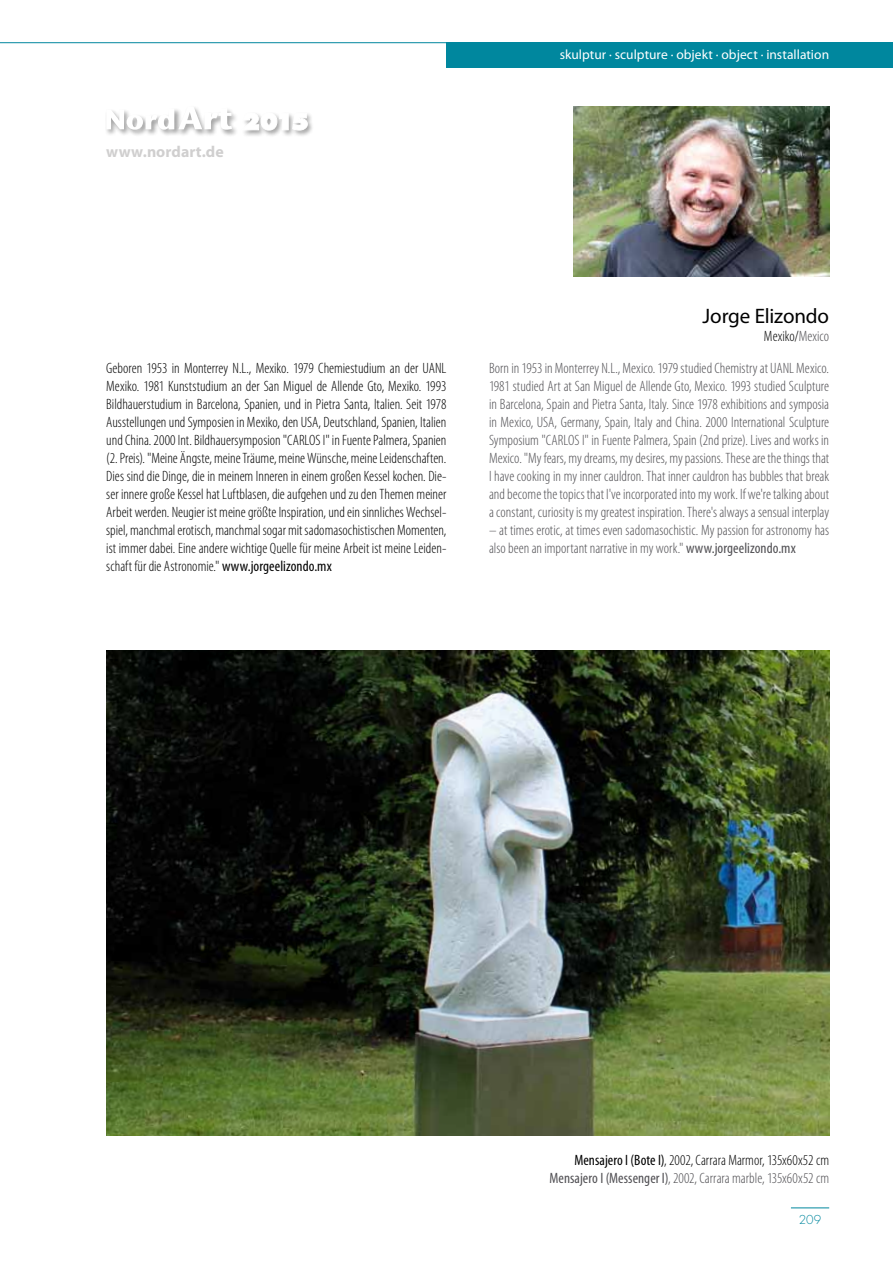
<style>
.page{position:relative;width:893px;height:1263px;background:#fff}
.page>*{position:absolute;margin:0;border:0;box-sizing:border-box;transform-origin:0 0}
.t1{font:21px "Myriad Pro";letter-spacing:-.005em;color:#000}
.t2{font:700 15.9px "Myriad Pro";letter-spacing:.005em;color:#d0cfcf}
.t3{font:300 condensed 15px/18px "Myriad Pro";color:#000;text-align:right}
.t4{font:300 condensed 15px/18px "Myriad Pro";color:#504f53;text-align:justify}
.t5{font:13.5px "Myriad Pro";color:#fff}
.t6{font:300 12px "Futura Std";color:#00879e}
.s1{color:#504f53}
.s2{font-weight:400}
.s3{font-weight:400;color:#504f53}
</style>
<div class="page">
<div style="left:446px;top:43px;width:447px;height:25px;background:#00879e"></div>
<hr style="left:0;top:42px;width:446px;height:1px;background:#00879e">
<hr style="left:791px;top:1207px;width:38px;height:1px;background:#00879e">
<div style="left:241px;top:111px;width:74px;height:27px;background:#000;opacity:.75"></div>
<svg style="left:242px;top:113px;width:65px;height:17px"></svg>
<div style="left:105px;top:107px;width:77px;height:30px;background:#000;opacity:.75"></div>
<div style="left:177px;top:105px;width:62px;height:32px;background:#000;opacity:.75"></div>
<svg style="left:106px;top:106px;width:126px;height:24px"></svg>
<img style="left:574px;top:106px;width:255px;height:170px">
<img style="left:106px;top:651px;width:723px;height:485px">
<p class="t2" style="left:106px;top:142px;width:119px">www.nordart.de</p>
<p class="t5" style="left:560px;top:46px;width:271px">skulptur · sculpture · objekt · object · installation</p>
<h1 class="t1" style="left:703px;top:303px;width:128px">Jorge Elizondo</h1>
<p class="t3" style="left:764px;top:327px;width:67px">Mexiko/<span class="s1">Mexico</span></p>
<p class="t3" style="left:106px;top:359px;width:342px;text-align:justify">Geboren 1953 in Monterrey N.L., Mexiko. 1979 Chemiestudium an der UANL Mexiko. 1981 Kunststudium an der San Miguel de Allende Gto, Mexiko. 1993<br>Bildhauerstudium in Barcelona, Spanien, und in Pietra Santa, Italien. Seit 1978<br>Ausstellungen und Symposien in Mexiko, den USA, Deutschland, Spanien, Italien und China. 2000 Int. Bildhauersymposion "CARLOS I" in Fuente Palmera, Spanien (2. Preis). "Meine Ängste, meine Träume, meine Wünsche, meine Leidenschaften.<br>Dies sind die Dinge, die in meinem Inneren in einem großen Kessel kochen. Die&shy;ser innere große Kessel hat Luftblasen, die aufgehen und zu den Themen meiner Arbeit werden. Neugier ist meine größte Inspiration, und ein sinnliches Wechsel&shy;spiel, manchmal erotisch, manchmal sogar mit sadomasochistischen Momenten, ist immer dabei. Eine andere wichtige Quelle für meine Arbeit ist meine Leiden&shy;schaft für die Astronomie." <span class="s2">www.jorgeelizondo.mx</span></p>
<p class="t4" style="left:489px;top:359px;width:342px">Born in 1953 in Monterrey N.L., Mexico. 1979 studied Chemistry at UANL Mexico.<br>1981 studied Art at San Miguel de Allende Gto, Mexico. 1993 studied Sculpture in Barcelona, Spain and Pietra Santa, Italy. Since 1978 exhibitions and symposia in Mexico, USA, Germany, Spain, Italy and China. 2000 International Sculpture Symposium "CARLOS I" in Fuente Palmera, Spain (2nd prize). Lives and works in Mexico. "My fears, my dreams, my desires, my passions. These are the things that I have cooking in my inner cauldron. That inner cauldron has bubbles that break and become the topics that I've incorporated into my work. If we're talking about a constant, curiosity is my greatest inspiration. There's always a sensual interplay</p>
<p class="t4" style="left:489px;top:521px;width:342px">– at times erotic, at times even sadomasochistic. My passion for astronomy has also been an important narrative in my work." <span class="s2">www.jorgeelizondo.mx</span></p>
<p class="t3" style="left:549px;top:1151px;width:281px"><span class="s2">Mensajero I (Bote I)</span>, 2002, Carrara Marmor, 135x60x52 cm<br><span class="s3">Mensajero I (Messenger I)</span><span class="s1">, 2002, Carrara marble, 135x60x52 cm</span></p>
<p class="t6" style="left:799px;top:1212px;width:24px">209</p>
</div>
